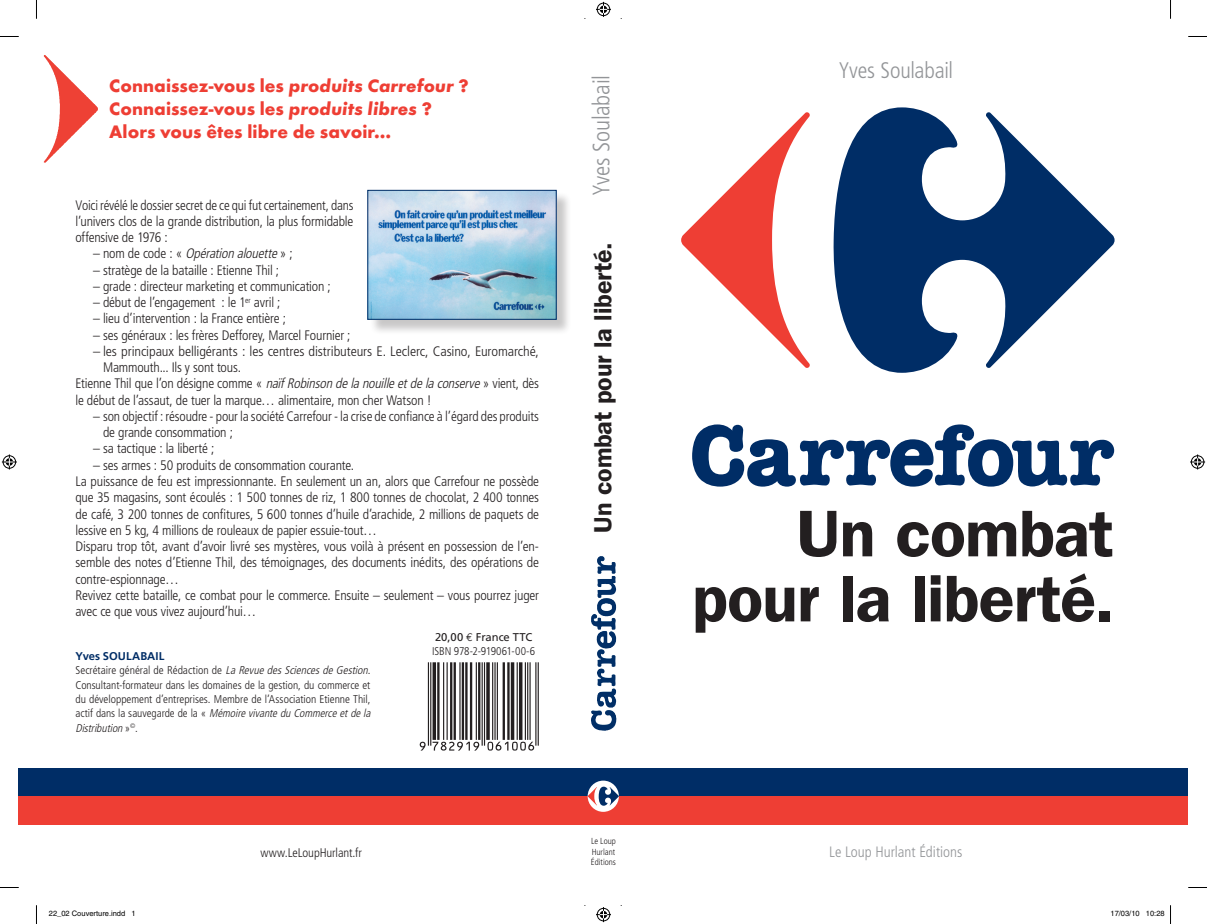
<style>
.page{position:relative;width:1207px;height:924px;background:#fff}
.page>*{position:absolute;margin:0;border:0;box-sizing:border-box;transform-origin:0 0}
.t1{font:600 66.25px/65px "Franklin Gothic";letter-spacing:-.015em;color:#231f20;text-align:right}
.t2{font:600 25px "Franklin Gothic";letter-spacing:-.005em;color:#231f20}
.t3{font:300 condensed 23.75px "Frutiger";letter-spacing:-.01em;color:#939598}
.t4{font:300 condensed 22.5px "Frutiger";letter-spacing:-.01em;color:#939598}
.t5{font:700 18.75px/22.5px "Futura T";letter-spacing:.005em;color:#ee3e34}
.t6{font:300 condensed 15px "Frutiger";color:#939598}
.t7{font:300 condensed 13.75px/16.2px "Frutiger";letter-spacing:-.01em;color:#231f20}
.t8{font:300 condensed 13.75px "Frutiger";letter-spacing:-.01em;color:#231f20;scale:1.05 1}
.t9{font:italic 300 condensed 13.75px "Frutiger";color:#231f20}
.t10{font:300 condensed 12.5px "Frutiger";letter-spacing:-.01em;color:#231f20}
.t11{font:300 condensed 11.25px/14.4px "Frutiger";letter-spacing:-.005em;color:#231f20}
.t12{font:300 condensed 8.75px/10.5px "Frutiger";color:#231f20;text-align:justify}
.t13{font:7.5px "Helvetica";color:#000}
.s1{font-style:italic}
.s2{font-style:normal}
.s3{font-weight:700;font-stretch:normal;color:#002d66}
.s4{font-weight:400;font-stretch:normal}
.s5{font-family:"Euro Mono";font-weight:400;font-stretch:normal}
</style>
<div class="page">
<svg style="left:681px;top:112px;width:129px;height:256px"></svg>
<svg style="left:833px;top:107px;width:281px;height:266px;fill:#002d66"></svg>
<div style="left:19px;top:768px;width:1169px;height:28px;background:#002d66"></div>
<div style="left:19px;top:796px;width:1169px;height:28px;background:#ee3e34"></div>
<img style="left:44px;top:56px;width:54px;height:107px">
<img style="left:597px;top:556px;width:19px;height:59px">
<div style="left:369px;top:191px;width:203px;height:144px;background:#231f20;opacity:.25"></div>
<img style="left:370px;top:192px;width:184px;height:125px">
<div style="left:368px;top:190px;width:188px;height:129px;border:1px solid #002d66"></div>
<svg style="left:420px;top:741px;width:114px;height:9px"></svg>
<hr style="left:538px;top:662px;width:1px;height:83px;background:#231f20">
<hr style="left:535px;top:662px;width:1px;height:83px;background:#231f20">
<hr style="left:529px;top:662px;width:2px;height:77px;background:#231f20">
<hr style="left:527px;top:662px;width:1px;height:77px;background:#231f20">
<hr style="left:525px;top:662px;width:1px;height:77px;background:#231f20">
<hr style="left:519px;top:662px;width:3px;height:77px;background:#231f20">
<hr style="left:517px;top:662px;width:1px;height:77px;background:#231f20">
<hr style="left:511px;top:662px;width:3px;height:77px;background:#231f20">
<hr style="left:507px;top:662px;width:3px;height:77px;background:#231f20">
<hr style="left:503px;top:662px;width:2px;height:77px;background:#231f20">
<hr style="left:497px;top:662px;width:1px;height:77px;background:#231f20">
<hr style="left:494px;top:662px;width:2px;height:77px;background:#231f20">
<hr style="left:492px;top:662px;width:1px;height:77px;background:#231f20">
<svg style="left:486px;top:662px;width:4px;height:77px"></svg>
<hr style="left:484px;top:662px;width:1px;height:83px;background:#231f20">
<hr style="left:482px;top:662px;width:1px;height:83px;background:#231f20">
<hr style="left:478px;top:662px;width:2px;height:77px;background:#231f20">
<hr style="left:476px;top:662px;width:1px;height:77px;background:#231f20">
<hr style="left:470px;top:662px;width:2px;height:77px;background:#231f20">
<hr style="left:465px;top:662px;width:2px;height:77px;background:#231f20">
<hr style="left:462px;top:662px;width:2px;height:77px;background:#231f20">
<hr style="left:459px;top:662px;width:1px;height:77px;background:#231f20">
<hr style="left:453px;top:662px;width:3px;height:77px;background:#231f20">
<hr style="left:450px;top:662px;width:2px;height:77px;background:#231f20">
<hr style="left:446px;top:662px;width:2px;height:77px;background:#231f20">
<hr style="left:443px;top:662px;width:1px;height:77px;background:#231f20">
<hr style="left:437px;top:662px;width:2px;height:77px;background:#231f20">
<svg style="left:432px;top:662px;width:4px;height:77px"></svg>
<hr style="left:430px;top:662px;width:1px;height:83px;background:#231f20">
<hr style="left:428px;top:662px;width:1px;height:83px;background:#231f20">
<div style="left:588px;top:780px;width:31px;height:31px;background:#fff;border-radius:50%"></div>
<svg style="left:588px;top:786px;width:31px;height:19px"></svg>
<svg style="left:692px;top:424px;width:422px;height:62px"></svg>
<svg style="left:0;top:36px;width:19px;height:1px"></svg>
<svg style="left:1188px;top:36px;width:19px;height:1px"></svg>
<svg style="left:0;top:887px;width:19px;height:1px"></svg>
<svg style="left:1188px;top:887px;width:19px;height:1px"></svg>
<svg style="left:36px;top:0;width:1px;height:19px"></svg>
<svg style="left:36px;top:905px;width:1px;height:18px"></svg>
<svg style="left:1170px;top:0;width:1px;height:19px"></svg>
<svg style="left:596px;top:2px;width:15px;height:15px"></svg>
<svg style="left:596px;top:907px;width:15px;height:14px"></svg>
<svg style="left:2px;top:454px;width:15px;height:15px"></svg>
<svg style="left:1190px;top:454px;width:15px;height:15px"></svg>
<svg style="left:1170px;top:905px;width:1px;height:18px"></svg>
<h3 class="t5" style="left:109px;top:75px;width:361px">Connaissez-vous les <span class="s1">produits Carrefour</span> ?<br>Connaissez-vous les <span class="s1">produits libres</span> ?<br>Alors vous êtes libre de savoir…</h3>
<p class="t7" style="left:75px;top:197px;width:279px;text-align:justify">Voici révélé le dossier secret de ce qui fut certainement, dans l’univers clos de la grande distribution, la plus formidable offensive de 1976 :</p>
<p class="t9" style="left:93px;top:246px;width:201px"><span class="s2">– n o m d e c o d e : «</span> Opérationalouette <span class="s2">» ;</span></p>
<p class="t7" style="left:93px;top:262px;width:188px">– stratège de la bataille : Etienne Thil ;</p>
<p class="t7" style="left:93px;top:278px;width:239px">– grade : directeur marketing et communication ;</p>
<p class="t7" style="left:93px;top:294px;width:189px">– début de l’engagement : le 1<sup>er</sup> avril ;</p>
<p class="t7" style="left:93px;top:310px;width:194px">– lieu d’intervention : la France entière ;</p>
<p class="t7" style="left:93px;top:327px;width:259px">– ses généraux : les frères Defforey, Marcel Fournier ;</p>
<p class="t8" style="left:93px;top:343px;width:426px">– les principaux belligérants : les centres distributeurs E. Leclerc, Casino, Euromarché,</p>
<p class="t7" style="left:103px;top:359px;width:139px">Mammouth... Ils y sont tous.</p>
<p class="t7" style="left:75px;top:375px;width:465px">Etienne Thil que l’on désigne comme « <span class="s1">naïfRobinsondelanouilleetdelaconserve</span>» vient, dès</p>
<p class="t7" style="left:75px;top:392px;width:358px">le début de l’assaut, de tuer la marque… alimentaire, mon cher Watson !</p>
<p class="t7" style="left:103px;top:408px;width:437px;text-indent:-10px">– son objectif : résoudre - pour la société Carrefour - la crise de confiance à l’égard des produits de grande consommation ;</p>
<p class="t7" style="left:93px;top:440px;width:123px">– sa tactique : la liberté ;</p>
<p class="t7" style="left:75px;top:457px;width:465px;text-indent:18px">– ses armes : 50 produits de consommation courante.<br>La puissance de feu est impressionnante. En seulement un an, alors que Carrefour ne possède que 35 magasins, sont écoulés : 1 500 tonnes de riz, 1 800 tonnes de chocolat, 2 400 tonnes de café, 3 200 tonnes de confitures, 5 600 tonnes d’huile d’arachide, 2 millions de paquets de lessive en 5 kg, 4 millions de rouleaux de papier essuie-tout…<br>Disparu trop tôt, avant d’avoir livré ses mystères, vous voilà à présent en possession de l’en&shy;semble des notes d’Etienne Thil, des témoignages, des documents inédits, des opérations de contre-espionnage…<br>Revivez cette bataille, ce combat pour le commerce. Ensuite – seulement – vous pourrez juger avec ce que vous vivez aujourd’hui…</p>
<p class="t11" style="left:75px;top:648px;width:299px"><span class="s3">YVES SOULABAIL<br></span>Secrétaire général de Rédaction de <span class="s1">LaRevuedesSciencesdeGestion</span>.<br>Consultant-formateur dans les domaines de la gestion, du commerce et du développement d’entreprises. Membre de l’Association Etienne Thil, a c t i f d a n s l a s a u v e g a r d e d e l a « <span class="s1">MémoirevivanteduCommerceetdela Distribution</span> » <sup>©</sup> .</p>
<p class="t11" style="left:432px;top:629px;width:105px"><span class="s4">20,00</span> <span class="s5">€</span> <span class="s4">France TTC<br></span>ISBN 978-2-919061-00-6</p>
<h3 class="t3" style="left:588px;top:196px;width:123px;rotate:-90deg">Yves Soulabail</h3>
<h2 class="t2" style="left:588px;top:532px;width:292px;rotate:-90deg">Un combat pour la liberté.</h2>
<p class="t10" style="left:260px;top:845px;width:103px">www.LeLoupHurlant.fr</p>
<p class="t12" style="left:591px;top:836px;width:27px">Le Loup Hurlant Éditions</p>
<h3 class="t4" style="left:838px;top:57px;width:116px">Yves Soulabail</h3>
<h1 class="t1" style="left:692px;top:499px;width:424px">Un combat pour la liberté.</h1>
<p class="t6" style="left:829px;top:843px;width:135px">Le Loup Hurlant Éditions</p>
<p class="t13" style="left:49px;top:909px;width:88px">22_02 Couverture.indd 1</p>
<p class="t13" style="left:1110px;top:909px;width:56px">17/03/10 10:28</p>
</div>
